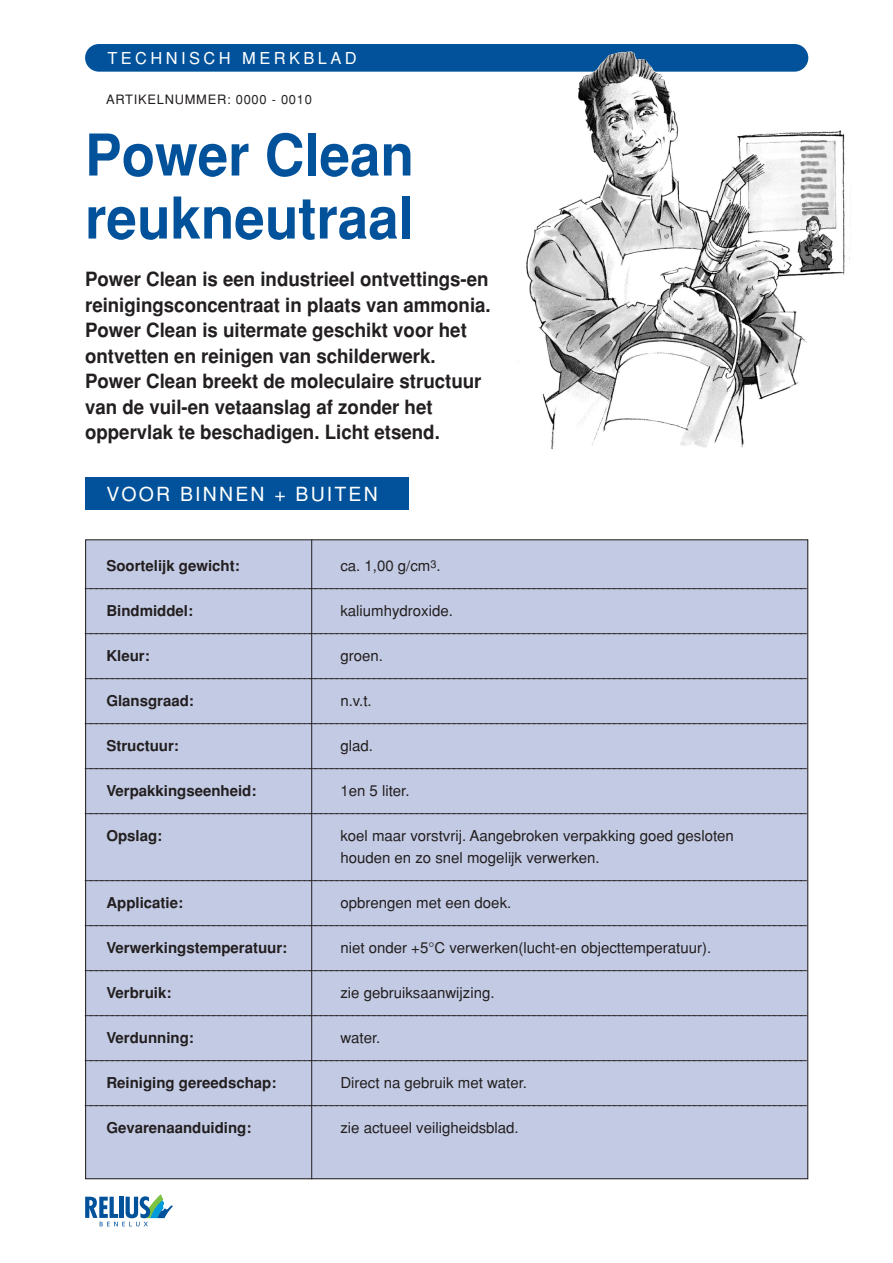
<style>
.page{position:relative;width:893px;height:1263px;background:#fff}
.page>*{position:absolute;margin:0;border:0;box-sizing:border-box;transform-origin:0 0}
.t1{font:700 57.6px/63px "Helvetica";color:#01529a;scale:.95 1}
.t2{font:700 19.65px/25.5px "Helvetica";color:#231f20;scale:.95 1}
.t3{font:19.5px "Helvetica";letter-spacing:.11em;color:#fff}
.t4{font:16.5px "Helvetica";letter-spacing:.205em;color:#fff}
.t5{font:15px/22.5px "Helvetica";color:#231f20}
.t6{font:700 15px "Helvetica";color:#231f20}
.t7{font:12.9px "Helvetica";letter-spacing:.055em;color:#231f20}
.t8{font:12px "Helvetica";color:#231f20}
</style>
<div class="page">
<svg style="left:85px;top:1194px;width:87px;height:32px"></svg>
<div style="left:85px;top:44px;width:723px;height:28px;background:#01529a;border-radius:14px"></div>
<img style="left:515px;top:51px;width:336px;height:399px">
<div style="left:86px;top:540px;width:721px;height:639px;background:#c3cbe4"></div>
<hr style="left:311px;top:539px;width:1px;height:640px;background:#231f20">
<div style="left:85px;top:478px;width:323px;height:32px;background:#01529a"></div>
<h3 class="t4" style="left:107px;top:52px;width:251px">TECHNISCH MERKBLAD</h3>
<p class="t7" style="left:106px;top:95px;width:207px">ARTIKELNUMMER: 0000 - 0010</p>
<h1 class="t1" style="left:85px;top:129px;width:347px">Power Clean reukneutraal</h1>
<p class="t2" style="left:85px;top:268px;width:428px">Power Clean is een industrieel ontvettings-en reinigingsconcentraat in plaats van ammonia.<br>Power Clean is uitermate geschikt voor het ontvetten en reinigen van schilderwerk.<br>Power Clean breekt de moleculaire structuur van de vuil-en vetaanslag af zonder het oppervlak te beschadigen. Licht etsend.</p>
<h3 class="t3" style="left:106px;top:487px;width:273px">VOOR BINNEN + BUITEN</h3>
<p class="t6" style="left:106px;top:560px;width:135px">Soortelijk gewicht:</p>
<p class="t5" style="left:340px;top:556px;width:102px">ca. 1,00 g/cm<sup>3</sup>.</p>
<p class="t8" style="left:85px;top:583px;width:723px">–––––––––––––––––––––––––––––––––––––––––––––––––––––––––––––––––––––––––––––––––––––––––––––––––––––––––––––––––––––––––––––––––––––––</p>
<p class="t6" style="left:106px;top:605px;width:88px">Bindmiddel:</p>
<p class="t5" style="left:340px;top:601px;width:114px">kaliumhydroxide.</p>
<p class="t8" style="left:85px;top:628px;width:723px">–––––––––––––––––––––––––––––––––––––––––––––––––––––––––––––––––––––––––––––––––––––––––––––––––––––––––––––––––––––––––––––––––––––––</p>
<p class="t6" style="left:106px;top:650px;width:45px">Kleur:</p>
<p class="t5" style="left:340px;top:646px;width:44px">groen.</p>
<p class="t8" style="left:85px;top:673px;width:723px">–––––––––––––––––––––––––––––––––––––––––––––––––––––––––––––––––––––––––––––––––––––––––––––––––––––––––––––––––––––––––––––––––––––––</p>
<p class="t6" style="left:106px;top:695px;width:89px">Glansgraad:</p>
<p class="t5" style="left:340px;top:691px;width:33px">n.v.t.</p>
<p class="t8" style="left:85px;top:718px;width:723px">–––––––––––––––––––––––––––––––––––––––––––––––––––––––––––––––––––––––––––––––––––––––––––––––––––––––––––––––––––––––––––––––––––––––</p>
<p class="t6" style="left:106px;top:740px;width:74px">Structuur:</p>
<p class="t5" style="left:340px;top:736px;width:34px">glad.</p>
<p class="t8" style="left:85px;top:763px;width:723px">–––––––––––––––––––––––––––––––––––––––––––––––––––––––––––––––––––––––––––––––––––––––––––––––––––––––––––––––––––––––––––––––––––––––</p>
<p class="t6" style="left:106px;top:785px;width:152px">Verpakkingseenheid:</p>
<p class="t5" style="left:340px;top:781px;width:71px">1en 5 liter.</p>
<p class="t8" style="left:85px;top:808px;width:723px">–––––––––––––––––––––––––––––––––––––––––––––––––––––––––––––––––––––––––––––––––––––––––––––––––––––––––––––––––––––––––––––––––––––––</p>
<p class="t6" style="left:106px;top:830px;width:57px">Opslag:</p>
<p class="t5" style="left:340px;top:826px;width:395px">koel maar vorstvrij. Aangebroken verpakking goed gesloten houden en zo snel mogelijk verwerken.</p>
<p class="t8" style="left:85px;top:876px;width:723px">–––––––––––––––––––––––––––––––––––––––––––––––––––––––––––––––––––––––––––––––––––––––––––––––––––––––––––––––––––––––––––––––––––––––</p>
<p class="t6" style="left:106px;top:898px;width:78px">Applicatie:</p>
<p class="t5" style="left:340px;top:893px;width:172px">opbrengen met een doek.</p>
<p class="t8" style="left:85px;top:921px;width:723px">–––––––––––––––––––––––––––––––––––––––––––––––––––––––––––––––––––––––––––––––––––––––––––––––––––––––––––––––––––––––––––––––––––––––</p>
<p class="t6" style="left:106px;top:943px;width:182px">Verwerkingstemperatuur:</p>
<p class="t5" style="left:340px;top:938px;width:372px">niet onder +5°C verwerken(lucht-en objecttemperatuur).</p>
<p class="t8" style="left:85px;top:966px;width:723px">–––––––––––––––––––––––––––––––––––––––––––––––––––––––––––––––––––––––––––––––––––––––––––––––––––––––––––––––––––––––––––––––––––––––</p>
<p class="t6" style="left:106px;top:988px;width:67px">Verbruik:</p>
<p class="t5" style="left:340px;top:983px;width:156px">zie gebruiksaanwijzing.</p>
<p class="t8" style="left:85px;top:1011px;width:723px">–––––––––––––––––––––––––––––––––––––––––––––––––––––––––––––––––––––––––––––––––––––––––––––––––––––––––––––––––––––––––––––––––––––––</p>
<p class="t6" style="left:106px;top:1033px;width:89px">Verdunning:</p>
<p class="t5" style="left:340px;top:1028px;width:42px">water.</p>
<p class="t8" style="left:85px;top:1056px;width:723px">–––––––––––––––––––––––––––––––––––––––––––––––––––––––––––––––––––––––––––––––––––––––––––––––––––––––––––––––––––––––––––––––––––––––</p>
<p class="t6" style="left:106px;top:1078px;width:172px">Reiniging gereedschap:</p>
<p class="t5" style="left:340px;top:1073px;width:188px">Direct na gebruik met water.</p>
<p class="t8" style="left:85px;top:1101px;width:723px">–––––––––––––––––––––––––––––––––––––––––––––––––––––––––––––––––––––––––––––––––––––––––––––––––––––––––––––––––––––––––––––––––––––––</p>
<p class="t6" style="left:106px;top:1123px;width:147px">Gevarenaanduiding:</p>
<p class="t5" style="left:340px;top:1118px;width:180px">zie actueel veiligheidsblad.</p>
</div>
